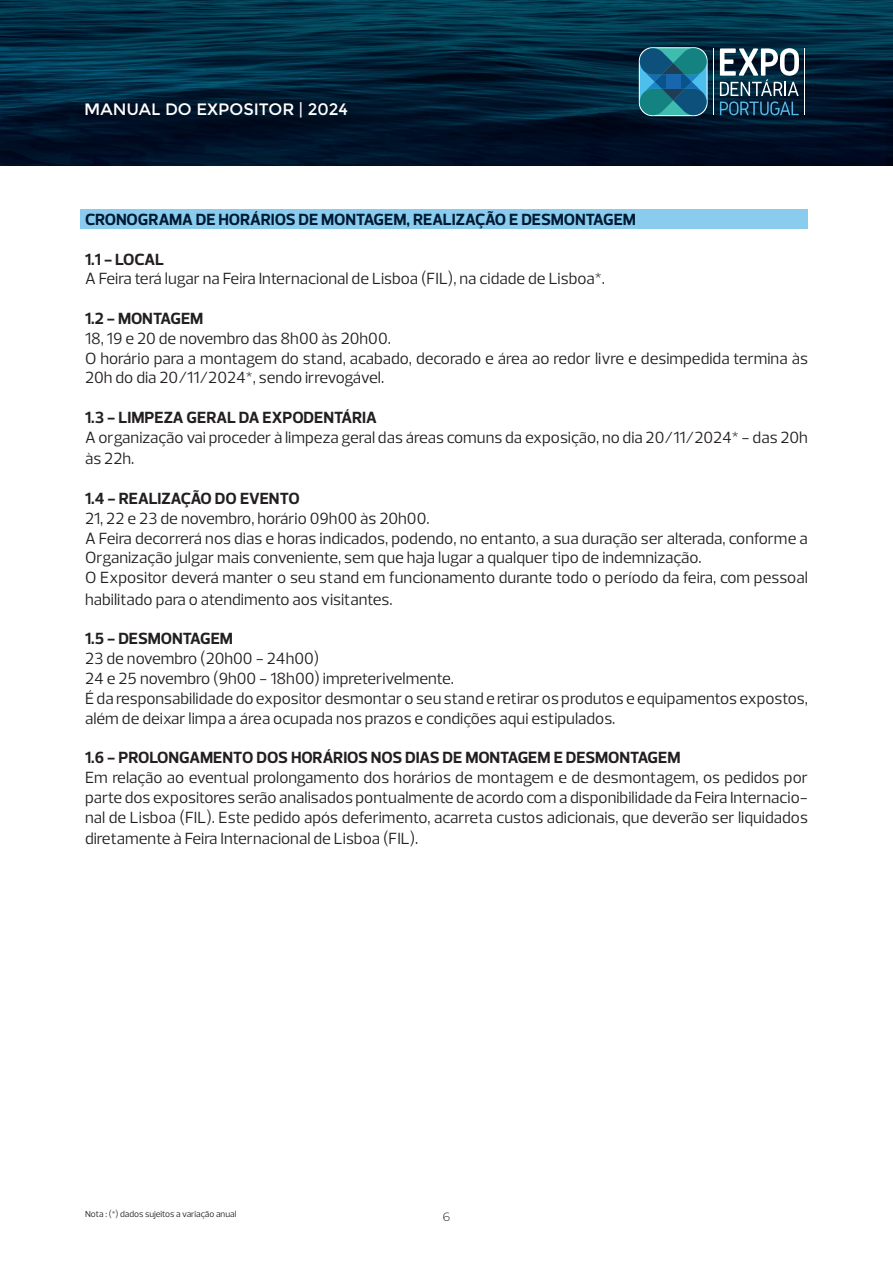
<style>
.page{position:relative;width:893px;height:1263px;background:#fff}
.page>*{position:absolute;margin:0;border:0;box-sizing:border-box;transform-origin:0 0}
.t1{font:16.5px/19.8px "Prelo";color:#231f20}
.t2{font:700 16.5px "Prelo";letter-spacing:-.01em;color:#231f20}
.t3{font:700 16.5px "Prelo";letter-spacing:-.01em;color:#001933}
.t4{font:16.5px "Montserrat";color:#fff}
.t5{font:100 12px "Montserrat";color:#231f20}
.t6{font:9px "Prelo";color:#231f20}
</style>
<div class="page">
<img style="left:0;top:0;width:893px;height:166px">
<svg style="left:639px;top:47px;width:69px;height:69px;background:#277c93"></svg>
<div style="left:666px;top:75px;width:14px;height:14px;background:#1867ad"></div>
<svg style="left:720px;top:48px;width:79px;height:67px"></svg>
<hr style="left:713px;top:48px;width:1px;height:67px;background:#fff">
<hr style="left:804px;top:48px;width:1px;height:67px;background:#fff">
<div style="left:81px;top:209px;width:727px;height:20px;background:#8accee"></div>
<p class="t4" style="left:84px;top:100px;width:265px">MANUAL DO EXPOSITOR | 2024</p>
<p class="t3" style="left:85px;top:209px;width:553px">CRONOGRAMA DE HORÁRIOS DE MONTAGEM, REALIZAÇÃO E DESMONTAGEM</p>
<p class="t2" style="left:85px;top:249px;width:80px">1.1 - LOCAL</p>
<p class="t1" style="left:85px;top:269px;width:521px">A Feira terá lugar na Feira Internacional de Lisboa (FIL), na cidade de Lisboa*.</p>
<p class="t2" style="left:85px;top:308px;width:120px">1.2 - MONTAGEM</p>
<p class="t1" style="left:85px;top:328px;width:724px">18, 19 e 20 de novembro das 8h00 às 20h00.<br>O horário para a montagem do stand, acabado, decorado e área ao redor livre e desimpedida termina às<br>20h do dia 20/11/2024*, sendo irrevogável.</p>
<p class="t2" style="left:85px;top:407px;width:293px">1.3 - LIMPEZA GERAL DA EXPODENTÁRIA</p>
<p class="t1" style="left:85px;top:427px;width:724px;line-height:21.6px">A organização vai proceder à limpeza geral das áreas comuns da exposição, no dia 20/11/2024* - das 20h às 22h.</p>
<p class="t2" style="left:85px;top:488px;width:216px">1.4 - REALIZAÇÃO DO EVENTO</p>
<p class="t1" style="left:85px;top:508px;width:724px">21, 22 e 23 de novembro, horário 09h00 às 20h00.<br>A Feira decorrerá nos dias e horas indicados, podendo, no entanto, a sua duração ser alterada, conforme a Organização julgar mais conveniente, sem que haja lugar a qualquer tipo de indemnização.<br>O Expositor deverá manter o seu stand em funcionamento durante todo o período da feira, com pessoal</p>
<p class="t1" style="left:85px;top:589px;width:309px">habilitado para o atendimento aos visitantes.</p>
<p class="t2" style="left:85px;top:629px;width:150px">1.5 - DESMONTAGEM</p>
<p class="t1" style="left:85px;top:649px;width:724px">23 de novembro (20h00 - 24h00)<br>24 e 25 novembro (9h00 - 18h00) impreterivelmente.<br>É da responsabilidade do expositor desmontar o seu stand e retirar os produtos e equipamentos expostos, além de deixar limpa a área ocupada nos prazos e condições aqui estipulados.</p>
<p class="t2" style="left:85px;top:747px;width:597px">1.6 - PROLONGAMENTO DOS HORÁRIOS NOS DIAS DE MONTAGEM E DESMONTAGEM</p>
<p class="t1" style="left:85px;top:768px;width:724px;text-align:justify">Em relação ao eventual prolongamento dos horários de montagem e de desmontagem, os pedidos por parte dos expositores serão analisados pontualmente de acordo com a disponibilidade da Feira Internacio&shy;nal de Lisboa (FIL). Este pedido após deferimento, acarreta custos adicionais, que deverão ser liquidados</p>
<p class="t1" style="left:85px;top:829px;width:335px">diretamente à Feira Internacional de Lisboa (FIL).</p>
<p class="t6" style="left:85px;top:1208px;width:153px">Nota : (*) dados sujeitos a variação anual</p>
<p class="t5" style="left:443px;top:1209px;width:9px">6</p>
</div>
